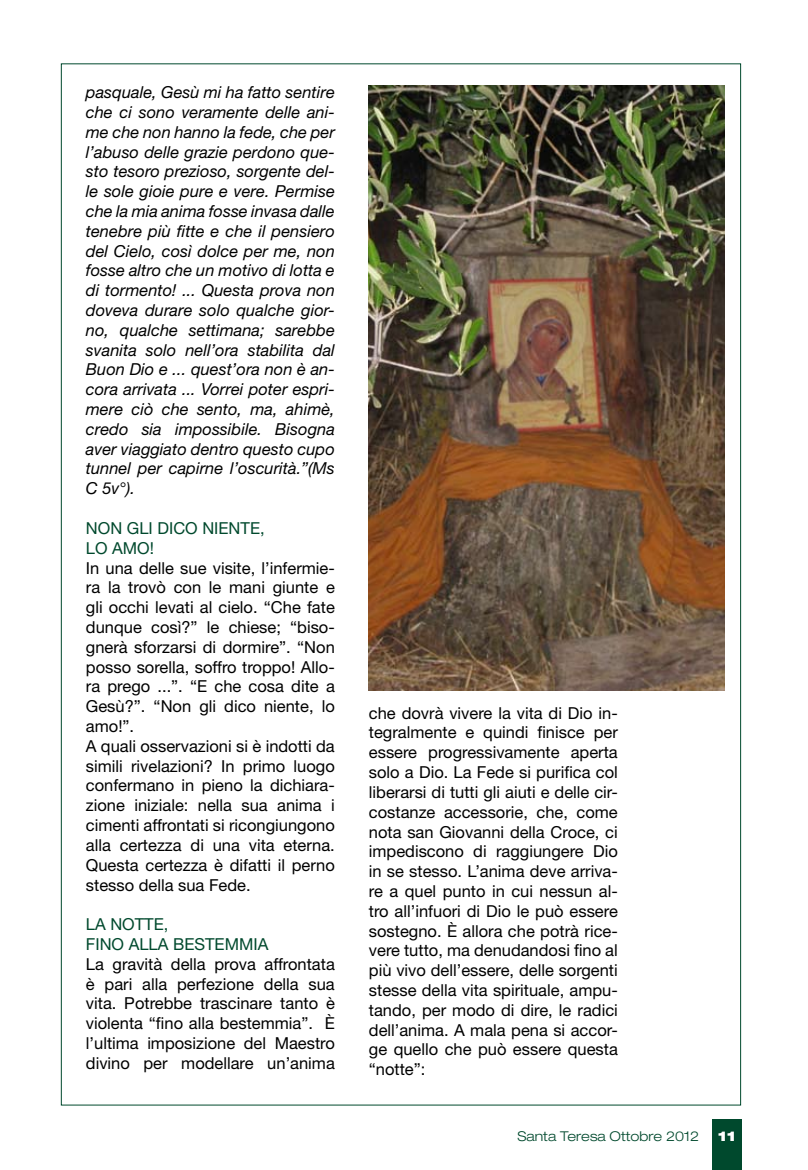
<style>
.page{position:relative;width:808px;height:1170px;background:#fff}
.page>*{position:absolute;margin:0;border:0;box-sizing:border-box;transform-origin:0 0}
.t1{font:16.5px/19.8px "Helvetica Neue";color:#000;text-align:justify}
.t2{font:italic 16.5px/19.8px "Helvetica Neue";color:#000;text-align:justify}
.t3{font:16.5px/19.8px "Helvetica Neue";color:#00492d}
.t4{font:300 expanded 13.5px "Helvetica Neue";color:#00492d}
.t5{font:900 expanded 13.5px "Helvetica Neue";color:#fff}
</style>
<div class="page">
<div style="left:712px;top:1119px;width:30px;height:50px;background:#00492d"></div>
<div style="left:61px;top:63px;width:680px;height:1042px;background:#fff;border:1px solid #00492d"></div>
<img style="left:369px;top:85px;width:356px;height:605px">
<p class="t2" style="left:86px;top:82px;width:250px">pasquale, Gesù mi ha fatto sentire che ci sono veramente delle ani&shy;me che non hanno la fede, che per l’abuso delle grazie perdono que&shy;sto tesoro prezioso, sorgente del&shy;le sole gioie pure e vere. Permise che la mia anima fosse invasa dalle tenebre più fitte e che il pensiero del Cielo, così dolce per me, non fosse altro che un motivo di lotta e di tormento! ... Questa prova non doveva durare solo qualche gior&shy;no, qualche settimana; sarebbe svanita solo nell’ora stabilita dal Buon Dio e ... quest’ora non è an&shy;cora arrivata ... Vorrei poter espri&shy;mere ciò che sento, ma, ahimè, credo sia impossibile. Bisogna aver viaggiato dentro questo cupo tunnel per capirne l’oscurità.”(Ms C 5v°).</p>
<p class="t3" style="left:86px;top:518px;width:180px">NON GLI DICO NIENTE,<br>LO AMO!</p>
<p class="t1" style="left:86px;top:557px;width:250px;text-align:left">In una delle sue visite, l’infermie&shy;ra la trovò con le mani giunte e gli occhi levati al cielo. “Che fate dunque così?” le chiese; “biso&shy;gnerà sforzarsi di dormire”. “Non posso sorella, soffro troppo! Allo&shy;ra prego ...”. “E che cosa dite a<br>Gesù?”. “Non gli dico niente, lo amo!”.<br>A quali osservazioni si è indotti da simili rivelazioni? In primo luogo confermano in pieno la dichiara&shy;zione iniziale: nella sua anima i cimenti affrontati si ricongiungono alla certezza di una vita eterna.<br>Questa certezza è difatti il perno stesso della sua Fede.</p>
<p class="t3" style="left:86px;top:914px;width:184px">LA NOTTE,<br>FINO ALLA BESTEMMIA</p>
<p class="t1" style="left:86px;top:953px;width:250px">La gravità della prova affrontata è pari alla perfezione della sua vita. Potrebbe trascinare tanto è violenta “fino alla bestemmia”. È l’ultima imposizione del Maestro divino per modellare un’anima</p>
<p class="t1" style="left:369px;top:702px;width:250px">che dovrà vivere la vita di Dio in&shy;tegralmente e quindi finisce per essere progressivamente aperta solo a Dio. La Fede si purifica col liberarsi di tutti gli aiuti e delle cir&shy;costanze accessorie, che, come nota san Giovanni della Croce, ci impediscono di raggiungere Dio in se stesso. L’anima deve arriva&shy;re a quel punto in cui nessun al&shy;tro all’infuori di Dio le può essere sostegno. È allora che potrà rice&shy;vere tutto, ma denudandosi fino al più vivo dell’essere, delle sorgenti stesse della vita spirituale, ampu&shy;tando, per modo di dire, le radici dell’anima. A mala pena si accor&shy;ge quello che può essere questa “notte”:</p>
<p class="t4" style="left:517px;top:1127px;width:183px">Santa Teresa Ottobre 2012</p>
<p class="t5" style="left:718px;top:1126px;width:19px">11</p>
</div>
